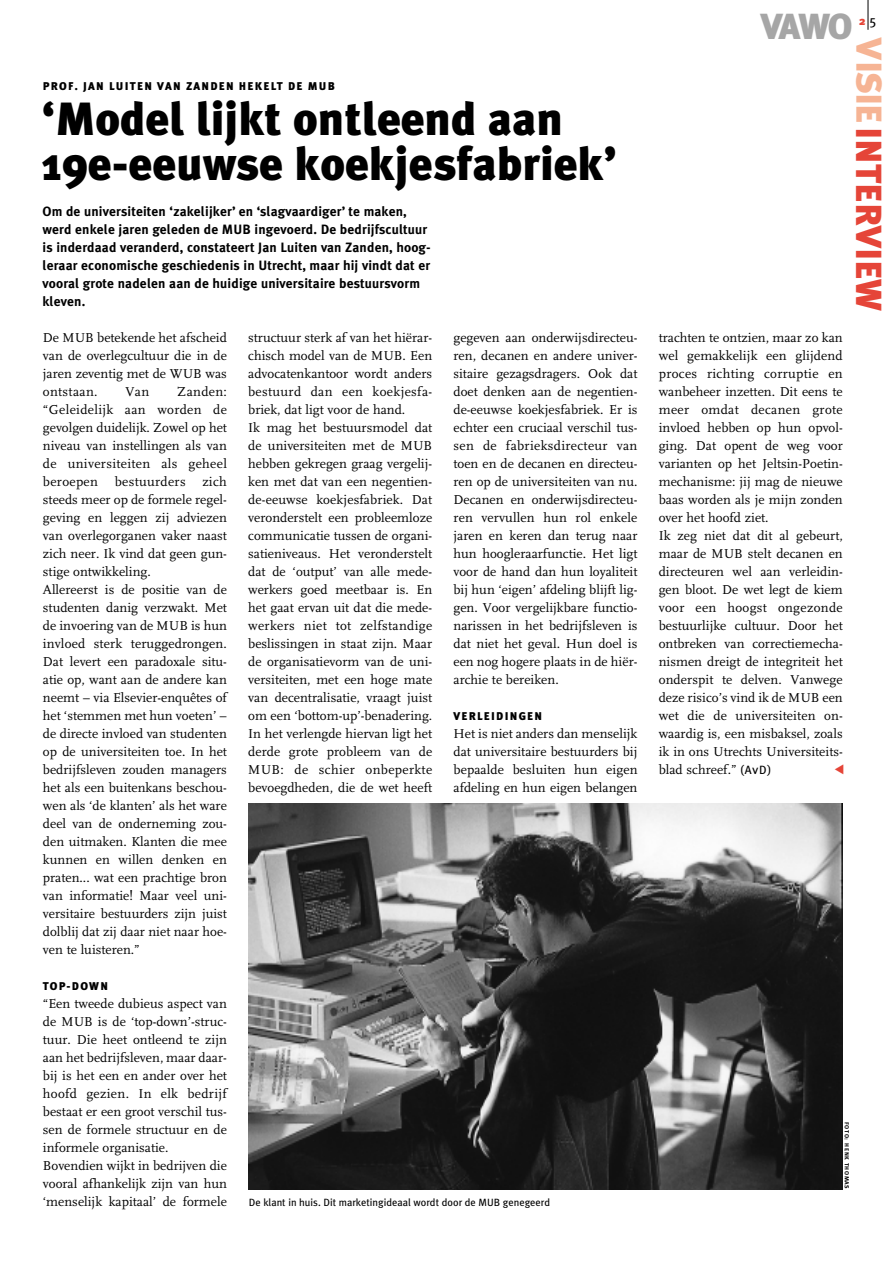
<style>
.page{position:relative;width:893px;height:1262px;background:#fff}
.page>*{position:absolute;margin:0;border:0;box-sizing:border-box;transform-origin:0 0}
.t1{font:900 46.5px/45px "Meta Plus";color:#000}
.t2{font:900 36.3px "Meta Plus";color:#e54538}
.t3{font:900 36.3px "Meta Plus";color:#a6a6a6}
.t4{font:13.5px/18px "FF Scala";color:#000}
.t5{font:700 13.5px/18px "Meta Plus";letter-spacing:.01em;color:#000}
.t6{font:900 11.7px "Meta Plus";color:#e54538}
.t7{font:900 11.25px "Meta Plus";letter-spacing:.11em;color:#000}
.t8{font:10.5px "Meta Plus";color:#000}
.t9{font:700 6px "Meta Plus";letter-spacing:.11em;color:#000}
.s1{font-weight:400;font-size:13.5px;color:#000}
.s2{font-size:36px;color:#f6b494}
.s3{font-family:"Meta Plus Book Caps";font-size:12px}
</style>
<div class="page">
<hr style="left:867px;top:0;width:1px;height:30px;background:#000">
<img style="left:249px;top:804px;width:593px;height:385px">
<p class="t7" style="left:43px;top:82px;width:293px">PROF. JAN LUITEN VAN ZANDEN HEKELT DE MUB</p>
<h1 class="t1" style="left:42px;top:102px;width:575px">‘Model lijkt ontleend aan<br>19e-eeuwse koekjesfabriek’</h1>
<p class="t5" style="left:43px;top:204px;width:390px">Om de universiteiten ‘zakelijker’ en ‘slagvaardiger’ te maken, werd enkele jaren geleden de MUB ingevoerd. De bedrijfscultuur is inderdaad veranderd, constateert Jan Luiten van Zanden, hoog&shy;leraar economische geschiedenis in Utrecht, maar hij vindt dat er vooral grote nadelen aan de huidige universitaire bestuursvorm kleven.</p>
<p class="t4" style="left:43px;top:330px;width:185px;text-align:justify">De MUB betekende het afscheid van de overlegcultuur die in de jaren zeventig met de WUB was ontstaan.</p>
<p class="t4" style="left:43px;top:384px;width:185px;text-indent:134px">Zanden: “Geleidelijk aan worden de gevolgen duidelijk. Zowel op het niveau van instellingen als van de universiteiten als geheel beroepen bestuurders zich steeds meer op de formele regel&shy;geving en leggen zij adviezen van overlegorganen vaker naast zich neer. Ik vind dat geen gun&shy;stige ontwikkeling.<br>Allereerst is de positie van de studenten danig verzwakt. Met de invoering van de MUB is hun invloed sterk teruggedrongen.<br>Dat levert een paradoxale situ&shy;atie op, want aan de andere kan neemt – via Elsevier-enquêtes of het ‘stemmen met hun voeten’ – de directe invloed van studenten op de universiteiten toe. In het bedrijfsleven zouden managers het als een buitenkans beschou&shy;wen als ‘de klanten’ als het ware deel van de onderneming zou&shy;den uitmaken. Klanten die mee kunnen en willen denken en praten... wat een prachtige bron van informatie! Maar veel uni&shy;versitaire bestuurders zijn juist dolblij dat zij daar niet naar hoe&shy;ven te luisteren.”</p>
<p class="t7" style="left:43px;top:982px;width:67px">TOP-DOWN</p>
<p class="t4" style="left:43px;top:996px;width:185px">“Een tweede dubieus aspect van de MUB is de ‘top-down’-struc&shy;tuur. Die heet ontleend te zijn aan het bedrijfsleven, maar daar&shy;bij is het een en ander over het hoofd gezien. In elk bedrijf bestaat er een groot verschil tus&shy;sen de formele structuur en de informele organisatie.<br>Bovendien wijkt in bedrijven die vooral afhankelijk zijn van hun ‘menselijk kapitaal’ de formele</p>
<p class="t4" style="left:126px;top:384px;width:25px">Van</p>
<p class="t4" style="left:248px;top:330px;width:185px">structuur sterk af van het hiërar&shy;chisch model van de MUB. Een advocatenkantoor wordt anders bestuurd dan een koekjesfa&shy;briek, dat ligt voor de hand.<br>Ik mag het bestuursmodel dat de universiteiten met de MUB hebben gekregen graag vergelij&shy;ken met dat van een negentien&shy;de-eeuwse koekjesfabriek. Dat veronderstelt een probleemloze communicatie tussen de organi&shy;satieniveaus. Het veronderstelt dat de ‘output’ van alle mede&shy;werkers goed meetbaar is. En het gaat ervan uit dat die mede&shy;werkers niet tot zelfstandige beslissingen in staat zijn. Maar de organisatievorm van de uni&shy;versiteiten, met een hoge mate van decentralisatie, vraagt juist om een ‘bottom-up’-benadering.<br>In het verlengde hiervan ligt het derde grote probleem van de<br>MUB: de schier onbeperkte bevoegdheden, die de wet heeft</p>
<p class="t4" style="left:453px;top:330px;width:185px;text-align:justify">gegeven aan onderwijsdirecteu&shy;ren, decanen en andere univer&shy;sitaire gezagsdragers. Ook dat doet denken aan de negentien&shy;de-eeuwse koekjesfabriek. Er is echter een cruciaal verschil tus&shy;sen de fabrieksdirecteur van toen en de decanen en directeu&shy;ren op de universiteiten van nu.<br>Decanen en onderwijsdirecteu&shy;ren vervullen hun rol enkele jaren en keren dan terug naar hun hoogleraarfunctie. Het ligt voor de hand dan hun loyaliteit bij hun ‘eigen’ afdeling blijft lig&shy;gen. Voor vergelijkbare functio&shy;narissen in het bedrijfsleven is dat niet het geval. Hun doel is een nog hogere plaats in de hiër&shy;archie te bereiken.</p>
<p class="t7" style="left:453px;top:712px;width:90px">VERLEIDINGEN</p>
<p class="t4" style="left:453px;top:726px;width:185px;text-align:justify">Het is niet anders dan menselijk dat universitaire bestuurders bij bepaalde besluiten hun eigen afdeling en hun eigen belangen</p>
<p class="t8" style="left:249px;top:1198px;width:303px">De klant in huis. Dit marketingideaal wordt door de MUB genegeerd</p>
<h2 class="t3" style="left:760px;top:13px;width:93px">VAWO</h2>
<p class="t6" style="left:859px;top:17px;width:19px">2 <span class="s1">5</span></p>
<h2 class="t2" style="left:881px;top:38px;width:274px;rotate:90deg"><span class="s2">VISIE</span> INTERVIEW</h2>
<p class="t4" style="left:658px;top:330px;width:185px">trachten te ontzien, maar zo kan wel gemakkelijk een glijdend proces richting corruptie en wanbeheer inzetten. Dit eens te meer omdat decanen grote invloed hebben op hun opvol&shy;ging. Dat opent de weg voor varianten op het Jeltsin-Poetin&shy;mechanisme: jij mag de nieuwe baas worden als je mijn zonden over het hoofd ziet.<br>Ik zeg niet dat dit al gebeurt, maar de MUB stelt decanen en directeuren wel aan verleidin&shy;gen bloot. De wet legt de kiem voor een hoogst ongezonde bestuurlijke cultuur. Door het ontbreken van correctiemecha&shy;nismen dreigt de integriteit het onderspit te delven. Vanwege deze risico’s vind ik de MUB een wet die de universiteiten on&shy;waardig is, een misbaksel, zoals ik in ons Utrechts Universiteits&shy;blad schreef.” <span class="s3">(AvD)</span></p>
<p class="t9" style="left:849px;top:1121px;width:69px;rotate:90deg">FOTO: HENK THOMAS</p>
</div>
